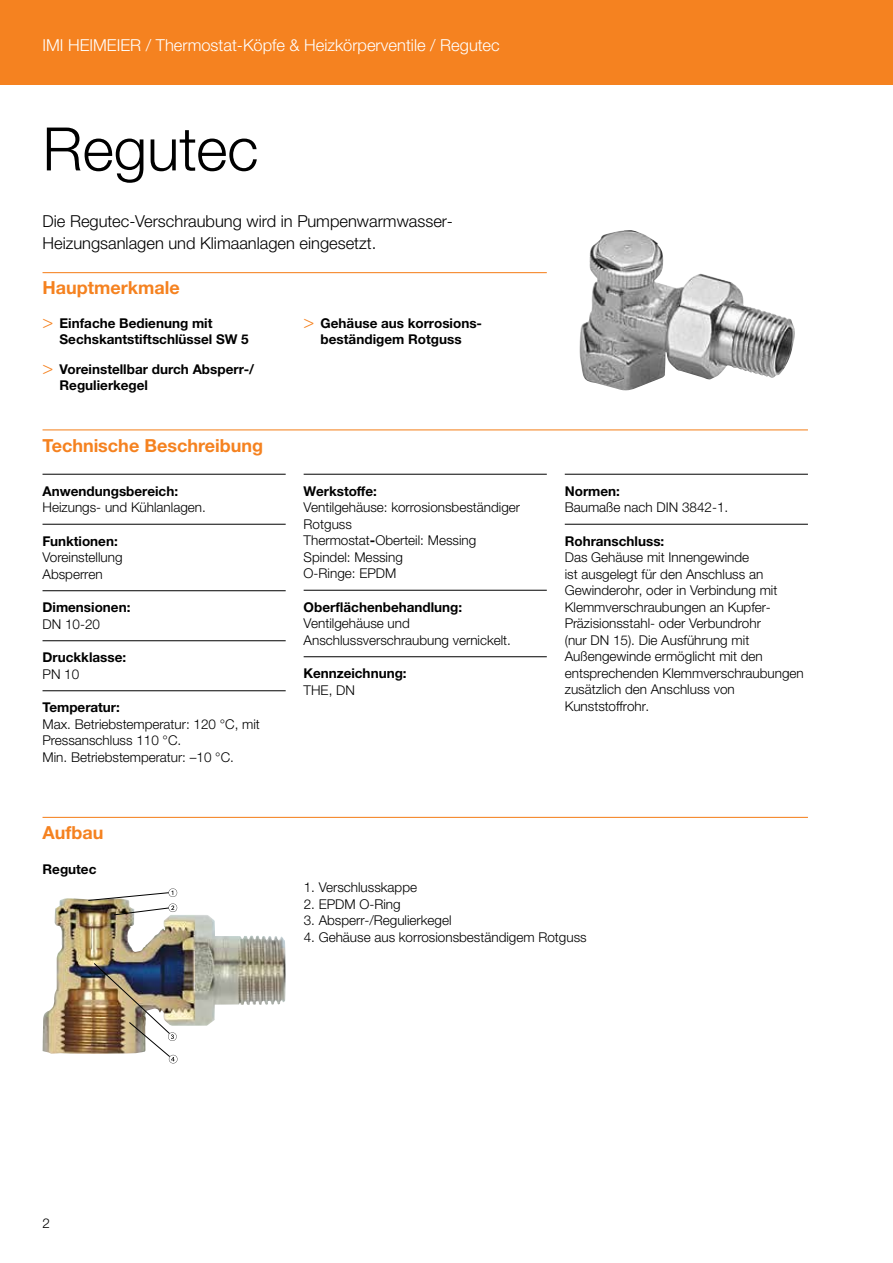
<style>
.page{position:relative;width:893px;height:1263px;background:#fff}
.page>*{position:absolute;margin:0;border:0;box-sizing:border-box;transform-origin:0 0}
.t1{font:300 60px "Helvetica Neue LTW1 G";color:#000}
.t2{font:700 18px "Helvetica Neue LTW1 G";color:#f58220}
.t3{font:300 16.5px/22.5px "Helvetica Neue LTW1 G";color:#000}
.t4{font:300 16.5px "Helvetica Neue LTW1 G";color:#fff}
.t5{font:300 13.5px/16.5px "Helvetica Neue LTW1 G";color:#000}
.t6{font:700 13.5px/16.5px "Helvetica Neue LTW1 G";color:#000}
.s1{font-family:"Helvetica Neue LT Std";font-weight:300;font-size:18px;color:#f58220}
.s2{font-weight:700}
</style>
<div class="page">
<div style="left:0;top:0;width:893px;height:85px;background:#f58220"></div>
<hr style="left:43px;top:272px;width:504px;height:1px;background:#f58220">
<hr style="left:43px;top:429px;width:765px;height:1px;background:#f58220">
<hr style="left:43px;top:474px;width:243px;height:1px;background:#000">
<hr style="left:43px;top:524px;width:243px;height:1px;background:#000">
<hr style="left:43px;top:590px;width:243px;height:1px;background:#000">
<hr style="left:43px;top:640px;width:243px;height:1px;background:#000">
<hr style="left:43px;top:690px;width:243px;height:1px;background:#000">
<hr style="left:304px;top:474px;width:243px;height:1px;background:#000">
<hr style="left:304px;top:590px;width:243px;height:1px;background:#000">
<hr style="left:304px;top:656px;width:243px;height:1px;background:#000">
<hr style="left:565px;top:474px;width:243px;height:1px;background:#000">
<hr style="left:565px;top:524px;width:243px;height:1px;background:#000">
<hr style="left:43px;top:817px;width:765px;height:1px;background:#f58220">
<img style="left:579px;top:230px;width:216px;height:160px">
<img style="left:43px;top:898px;width:243px;height:156px">
<svg style="left:88px;top:888px;width:89px;height:27px"></svg>
<img style="left:93px;top:963px;width:85px;height:100px">
<p class="t4" style="left:43px;top:35px;width:459px">IMI HEIMEIER / Thermostat-Köpfe &amp; Heizkörperventile / Regutec</p>
<h1 class="t1" style="left:43px;top:112px;width:217px">Regutec</h1>
<p class="t3" style="left:43px;top:210px;width:412px">Die Regutec-Verschraubung wird in Pumpenwarmwasser-<br>Heizungsanlagen und Klimaanlagen eingesetzt.</p>
<h2 class="t2" style="left:43px;top:277px;width:139px">Hauptmerkmale</h2>
<p class="t6" style="left:60px;top:315px;width:191px;text-indent:-17px"><span class="s1">&gt;</span> Einfache Bedienung mit<br>Sechskantstiftschlüssel SW 5</p>
<p class="t6" style="left:60px;top:361px;width:196px;text-indent:-17px"><span class="s1">&gt;</span> Voreinstellbar durch Absperr-/<br>Regulierkegel</p>
<p class="t6" style="left:304px;top:315px;width:180px;text-align:center"><span class="s1">&gt;</span> Gehäuse aus korrosions&shy;beständigem Rotguss</p>
<h2 class="t2" style="left:43px;top:434px;width:222px">Technische Beschreibung</h2>
<p class="t6" style="left:43px;top:483px;width:137px">Anwendungsbereich:</p>
<p class="t5" style="left:43px;top:499px;width:165px">Heizungs- und Kühlanlagen.</p>
<p class="t6" style="left:43px;top:533px;width:77px">Funktionen:</p>
<p class="t5" style="left:43px;top:549px;width:82px">Voreinstellung<br>Absperren</p>
<p class="t6" style="left:43px;top:599px;width:89px">Dimensionen:</p>
<p class="t5" style="left:43px;top:616px;width:59px">DN 10-20</p>
<p class="t6" style="left:43px;top:649px;width:85px">Druckklasse:</p>
<p class="t5" style="left:43px;top:666px;width:38px">PN 10</p>
<p class="t6" style="left:43px;top:699px;width:79px">Temperatur:</p>
<p class="t5" style="left:43px;top:716px;width:219px">Max. Betriebstemperatur: 120 °C, mit<br>Pressanschluss 110 °C.<br>Min. Betriebstemperatur: –10 °C.</p>
<h2 class="t2" style="left:43px;top:822px;width:63px">Aufbau</h2>
<p class="t6" style="left:43px;top:861px;width:55px">Regutec</p>
<p class="t6" style="left:304px;top:483px;width:75px">Werkstoffe:</p>
<p class="t5" style="left:304px;top:499px;width:218px">Ventilgehäuse: korrosionsbeständiger<br>Rotguss<br>Thermostat<span class="s2">-</span>Oberteil: Messing<br>Spindel: Messing<br>O-Ringe: EPDM</p>
<p class="t6" style="left:304px;top:599px;width:160px">Oberflächenbehandlung:</p>
<p class="t5" style="left:304px;top:615px;width:209px">Ventilgehäuse und<br>Anschlussverschraubung vernickelt.</p>
<p class="t6" style="left:304px;top:665px;width:105px">Kennzeichnung:</p>
<p class="t5" style="left:304px;top:682px;width:53px">THE, DN</p>
<p class="t6" style="left:565px;top:483px;width:57px">Normen:</p>
<p class="t5" style="left:565px;top:499px;width:165px">Baumaße nach DIN 3842-1.</p>
<p class="t6" style="left:565px;top:533px;width:101px">Rohranschluss:</p>
<p class="t5" style="left:565px;top:549px;width:241px">Das Gehäuse mit Innengewinde<br>ist ausgelegt fü r den Anschluss an<br>Gewinderohr, oder in Verbindung mit<br>Klemmverschraubungen an Kupfer-<br>Präzisionsstahl- oder Verbundrohr<br>(nur DN 15). Die Ausführung mit<br>Außengewinde ermöglicht mit den entsprechenden Klemmverschraubungen zusätzlich den Anschluss von<br>Kunststoffrohr.</p>
<p class="t5" style="left:43px;top:1215px;width:9px">2</p>
<p class="t5" style="left:304px;top:879px;width:115px">1. Verschlusskappe</p>
<p class="t5" style="left:304px;top:895px;width:99px">2. EPDM O-Ring</p>
<p class="t5" style="left:304px;top:912px;width:149px">3. Absperr-/Regulierkegel</p>
<p class="t5" style="left:304px;top:928px;width:285px">4. Gehäuse aus korrosionsbeständigem Rotguss</p>
</div>
